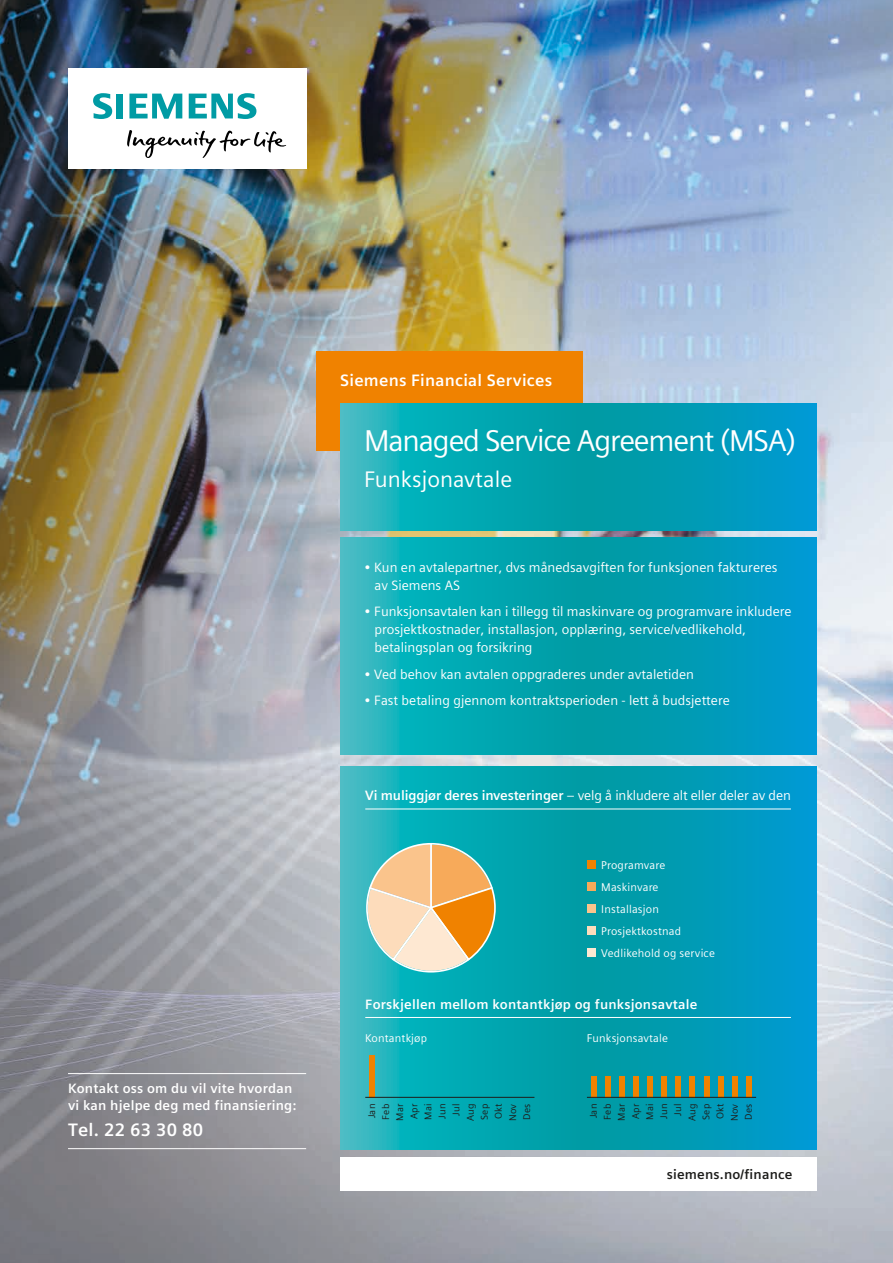
<style>
.page{position:relative;width:893px;height:1263px;background:#fff}
.page>*{position:absolute;margin:0;border:0;box-sizing:border-box;transform-origin:0 0}
.t1{font:30px "Siemens Sans Global";letter-spacing:-.04em;color:#fff}
.t2{font:22.5px "Siemens Sans";color:#fff}
.t3{font:700 18px "Siemens Sans Global";letter-spacing:.015em;color:#fff}
.t4{font:700 16.5px "Siemens Sans";letter-spacing:.015em;color:#fff}
.t5{font:13.5px/18px "Siemens Sans Global";color:#fff}
.t6{font:700 13.5px/17px "Siemens Sans Global";letter-spacing:.015em;color:#fff}
.t7{font:700 13.5px "Siemens Sans Global";letter-spacing:.015em;color:#1d1d1b}
.t8{font:11.25px/21.9px "Siemens Sans";letter-spacing:.015em;color:#fff}
.t9{font:9.75px/14.1px "Siemens Sans";letter-spacing:.02em;color:#1d1d1b;text-align:justify}
.s1{font-family:"Siemens Sans";font-weight:700}
</style>
<div class="page">
<img style="left:0;top:0;width:893px;height:1263px">
<div style="left:68px;top:68px;width:238px;height:101px;background:#fff"></div>
<svg style="left:127px;top:130px;width:159px;height:28px"></svg>
<svg style="left:93px;top:93px;width:30px;height:26px"></svg>
<svg style="left:129px;top:94px;width:53px;height:25px"></svg>
<svg style="left:189px;top:93px;width:67px;height:26px"></svg>
<svg style="left:340px;top:766px;width:476px;height:383px;background:#06a2b6"></svg>
<div style="left:340px;top:1157px;width:476px;height:34px;background:#fff"></div>
<div style="left:316px;top:351px;width:267px;height:100px;background:#f08200"></div>
<svg style="left:340px;top:403px;width:476px;height:128px;background:#06a3b6"></svg>
<svg style="left:340px;top:538px;width:476px;height:217px;background:#06a3b6"></svg>
<svg style="left:366px;top:843px;width:134px;height:129px;background:#c1be94"></svg>
<hr style="left:365px;top:809px;width:426px;height:1px;background:#fff">
<hr style="left:68px;top:1073px;width:238px;height:1px;background:#fff">
<hr style="left:68px;top:1148px;width:238px;height:1px;background:#fff">
<hr style="left:365px;top:1017px;width:426px;height:1px;background:#fff">
<div style="left:369px;top:1055px;width:6px;height:42px;background:#f08200"></div>
<div style="left:591px;top:1076px;width:6px;height:21px;background:#f08200"></div>
<div style="left:605px;top:1076px;width:6px;height:21px;background:#f08200"></div>
<div style="left:619px;top:1076px;width:6px;height:21px;background:#f08200"></div>
<div style="left:633px;top:1076px;width:6px;height:21px;background:#f08200"></div>
<div style="left:647px;top:1076px;width:6px;height:21px;background:#f08200"></div>
<div style="left:661px;top:1076px;width:6px;height:21px;background:#f08200"></div>
<div style="left:675px;top:1076px;width:6px;height:21px;background:#f08200"></div>
<div style="left:689px;top:1076px;width:6px;height:21px;background:#f08200"></div>
<div style="left:704px;top:1076px;width:5px;height:21px;background:#f08200"></div>
<div style="left:718px;top:1076px;width:5px;height:21px;background:#f08200"></div>
<div style="left:732px;top:1076px;width:6px;height:21px;background:#f08200"></div>
<div style="left:746px;top:1076px;width:6px;height:21px;background:#f08200"></div>
<hr style="left:365px;top:1097px;width:169px;height:1px;background:#1d1d1b">
<hr style="left:587px;top:1097px;width:169px;height:1px;background:#1d1d1b">
<div style="left:587px;top:860px;width:8px;height:9px;background:#f08200"></div>
<div style="left:587px;top:882px;width:8px;height:9px;background:#f7aa5a"></div>
<div style="left:587px;top:904px;width:8px;height:9px;background:#fac48c"></div>
<div style="left:587px;top:926px;width:8px;height:9px;background:#fddcbb"></div>
<div style="left:587px;top:948px;width:8px;height:8px;background:#fee8d2"></div>
<p class="t6" style="left:68px;top:1080px;width:230px">Kontakt oss om du vil vite hvordan vi kan hjelpe deg med finansiering:</p>
<h3 class="t3" style="left:68px;top:1116px;width:137px">Tel. 22 63 30 80</h3>
<p class="t4" style="left:340px;top:371px;width:214px">Siemens Financial Services</p>
<h1 class="t1" style="left:364px;top:418px;width:434px">Managed Service Agreement (MSA)</h1>
<h2 class="t2" style="left:364px;top:467px;width:150px">Funksjonavtale</h2>
<p class="t5" style="left:374px;top:558px;width:405px;text-indent:-11px">• Kun en avtalepartner, dvs månedsavgiften for funksjonen faktureres av Siemens AS</p>
<p class="t5" style="left:374px;top:602px;width:419px;text-indent:-11px">• Funksjonsavtalen kan i tillegg til maskinvare og programvare inkludere prosjektkostnader, installasjon, opplæring, service/vedlikehold, betalingsplan og forsikring</p>
<p class="t5" style="left:364px;top:665px;width:332px">• Ved behov kan avtalen oppgraderes under avtaletiden</p>
<p class="t5" style="left:364px;top:691px;width:367px">• Fast betaling gjennom kontraktsperioden - lett å budsjettere</p>
<p class="t5" style="left:365px;top:786px;width:427px"><span class="s1">Vi muliggjør deres investeringer</span> – velg å inkludere alt eller deler av den</p>
<p class="t8" style="left:601px;top:854px;width:115px">Programvare<br>Maskinvare<br>Installasjon<br>Prosjektkostnad<br>Vedlikehold og service</p>
<p class="t6" style="left:365px;top:995px;width:334px">Forskjellen mellom kontantkjøp og funksjonsavtale</p>
<p class="t8" style="left:365px;top:1027px;width:63px">Kontantkjøp</p>
<p class="t8" style="left:587px;top:1027px;width:83px">Funksjonsavtale</p>
<p class="t9" style="left:365px;top:1121px;width:19px;rotate:-90deg">Jan Feb Mar Apr Mai Jun</p>
<p class="t9" style="left:586px;top:1121px;width:19px;rotate:-90deg">Jan Feb Mar Apr Mai Jun</p>
<p class="t9" style="left:463px;top:1121px;width:19px;rotate:-90deg">Aug Sep Okt Nov Des</p>
<p class="t9" style="left:685px;top:1121px;width:19px;rotate:-90deg">Aug Sep Okt Nov Des</p>
<p class="t9" style="left:449px;top:1116px;width:13px;rotate:-90deg">Jul</p>
<p class="t9" style="left:671px;top:1116px;width:13px;rotate:-90deg">Jul</p>
<p class="t7" style="left:667px;top:1164px;width:127px">siemens.no/finance</p>
</div>
